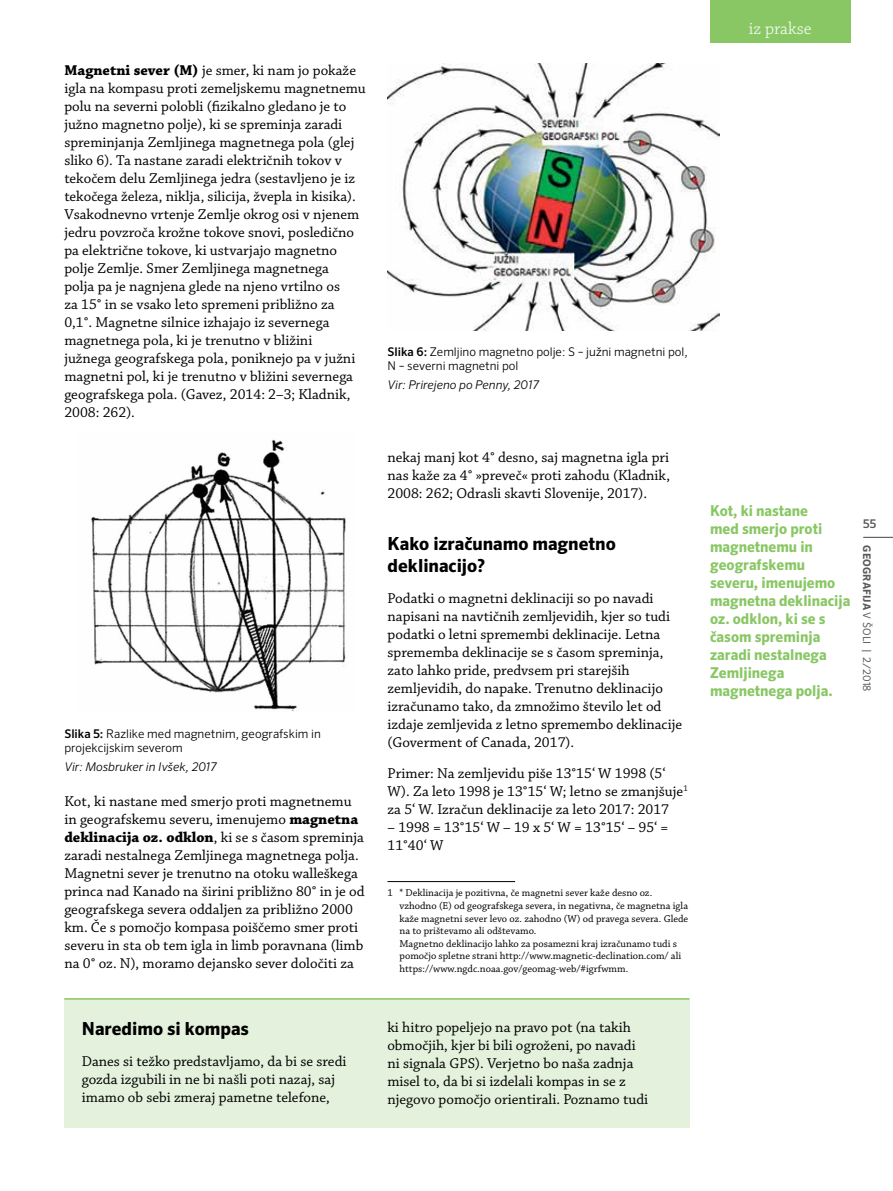
<style>
.page{position:relative;width:893px;height:1191px;background:#fff}
.page>*{position:absolute;margin:0;border:0;box-sizing:border-box;transform-origin:0 0}
.t1{font:700 18px/21.6px "Sero Pro";color:#000}
.t2{font:300 18px "Chaparral Pro";color:#fff}
.t3{font:15px/18px "Chaparral Pro";color:#000}
.t4{font:700 15px/18px "Sero Pro";color:#89c765;scale:.96 1}
.t5{font:300 12px/14.4px "Sero Pro";color:#000}
.t6{font:italic 300 12px "Sero Pro";color:#000}
.t7{font:500 12px "Sero Pro";color:#58595b}
.t8{font:10.5px/12.6px "Chaparral Pro";color:#000}
.t9{font:10.5px "Sero Pro";letter-spacing:.005em;color:#58595b}
.s1{font-weight:700}
.s2{font-weight:500}
</style>
<div class="page">
<img style="left:91px;top:439px;width:255px;height:272px">
<hr style="left:387px;top:881px;width:128px;height:1px;background:#000">
<img style="left:387px;top:64px;width:332px;height:266px">
<div style="left:64px;top:998px;width:625px;height:129px;background:#e4f1dc"></div>
<hr style="left:64px;top:998px;width:625px;height:1px;background:#89c765">
<hr style="left:863px;top:537px;width:30px;height:1px;background:#58595b">
<div style="left:710px;top:0;width:140px;height:43px;background:#89c765"></div>
<p class="t3" style="left:64px;top:62px;width:303px"><span class="s1">Magnetni sever (M)</span> je smer, ki nam jo pokaže igla na kompasu proti zemeljskemu magnetnemu polu na severni polobli (fizikalno gledano je to južno magnetno polje), ki se spreminja zaradi spreminjanja Zemljinega magnetnega pola (glej sliko 6). Ta nastane zaradi električnih tokov v tekočem delu Zemljinega jedra (sestavljeno je iz tekočega železa, niklja, silicija, žvepla in kisika).<br>Vsakodnevno vrtenje Zemlje okrog osi v njenem jedru povzroča krožne tokove snovi, posledično pa električne tokove, ki ustvarjajo magnetno polje Zemlje. Smer Zemljinega magnetnega<br>polja pa je nagnjena glede na njeno vrtilno os<br>za 15° in se vsako leto spremeni približno za 0,1°. Magnetne silnice izhajajo iz severnega magnetnega pola, ki je trenutno v bližini<br>južnega geografskega pola, poniknejo pa v južni magnetni pol, ki je trenutno v bližini severnega geografskega pola. (Gavez, 2014: 2–3; Kladnik, 2008: 262).</p>
<p class="t5" style="left:64px;top:726px;width:258px"><span class="s2">Slika 5:</span> Razlike med magnetnim, geografskim in projekcijskim severom</p>
<p class="t6" style="left:64px;top:759px;width:154px">Vir: Mosbruker in Ivšek, 2017</p>
<p class="t3" style="left:64px;top:792px;width:302px">Kot, ki nastane med smerjo proti magnetnemu in geografskemu severu, imenujemo <span class="s1">magnetna deklinacija oz. odklon</span>, ki se s časom spreminja zaradi nestalnega Zemljinega magnetnega polja.<br>Magnetni sever je trenutno na otoku walleškega princa nad Kanado na širini približno 80° in je od geografskega severa oddaljen za približno 2000 km. Če s pomočjo kompasa poiščemo smer proti severu in sta ob tem igla in limb poravnana (limb na 0° oz. N), moramo dejansko sever določiti za</p>
<p class="t1" style="left:82px;top:1018px;width:169px">Naredimo si kompas</p>
<p class="t3" style="left:82px;top:1053px;width:266px">Danes si težko predstavljamo, da bi se sredi gozda izgubili in ne bi našli poti nazaj, saj imamo ob sebi zmeraj pametne telefone,</p>
<p class="t5" style="left:387px;top:344px;width:302px"><span class="s2">Slika 6:</span> Zemljino magnetno polje: S – južni magnetni pol,<br>N – severni magnetni pol</p>
<p class="t6" style="left:387px;top:378px;width:153px">Vir: Prirejeno po Penny, 2017</p>
<p class="t3" style="left:387px;top:449px;width:284px;text-align:justify">nekaj manj kot 4° desno, saj magnetna igla pri nas kaže za 4° »preveč« proti zahodu (Kladnik, 2008: 262; Odrasli skavti Slovenije, 2017).</p>
<p class="t1" style="left:387px;top:533px;width:230px">Kako izračunamo magnetno deklinacijo?</p>
<p class="t3" style="left:387px;top:589px;width:296px">Podatki o magnetni deklinaciji so po navadi napisani na navtičnih zemljevidih, kjer so tudi podatki o letni spremembi deklinacije. Letna sprememba deklinacije se s časom spreminja, zato lahko pride, predvsem pri starejših zemljevidih, do napake. Trenutno deklinacijo izračunamo tako, da zmnožimo število let od izdaje zemljevida z letno spremembo deklinacije (Goverment of Canada, 2017).</p>
<p class="t3" style="left:387px;top:764px;width:302px">Primer: Na zemljevidu piše 13°15‘ W 1998 (5‘<br>W). Za leto 1998 je 13°15‘ W; letno se zmanjšuje<sup>1 </sup>za 5‘ W. Izračun deklinacije za leto 2017: 2017</p>
<p class="t3" style="left:387px;top:818px;width:282px">– 1998 = 13°15‘ W – 19 x 5‘ W = 13°15‘ – 95‘ =<br>11°40‘ W</p>
<p class="t8" style="left:399px;top:887px;width:290px;text-indent:-12px">1 * Deklinacija je pozitivna, če magnetni sever kaže desno oz. vzhodno (E) od geografskega severa, in negativna, če magnetna igla kaže magnetni sever levo oz. zahodno (W) od pravega severa. Glede na to prištevamo ali odštevamo.<br>Magnetno deklinacijo lahko za posamezni kraj izračunamo tudi s pomočjo spletne strani http://www.magnetic-declination.com/ ali https://www.ngdc.noaa.gov/geomag-web/#igrfwmm.</p>
<p class="t3" style="left:387px;top:1019px;width:262px">ki hitro popeljejo na pravo pot (na takih območjih, kjer bi bili ogroženi, po navadi ni signala GP S). Verjetno bo naša zadnja misel to, da bi si izdelali kompas in se z njegovo pomočjo orientirali. Poznamo tudi</p>
<p class="t2" style="left:749px;top:18px;width:64px">iz prakse</p>
<p class="t4" style="left:710px;top:501px;width:148px">Kot, ki nastane<br>med smerjo proti magnetnemu in geografskemu severu, imenujemo magnetna deklinacija oz. odklon, ki se s časom spreminja zaradi nestalnega<br>Zemljinega magnetnega polja.</p>
<p class="t7" style="left:863px;top:516px;width:15px">55</p>
<p class="t9" style="left:873px;top:545px;width:148px;rotate:90deg"><span class="s1">Geografija</span> v šoli | 2/2018</p>
</div>
